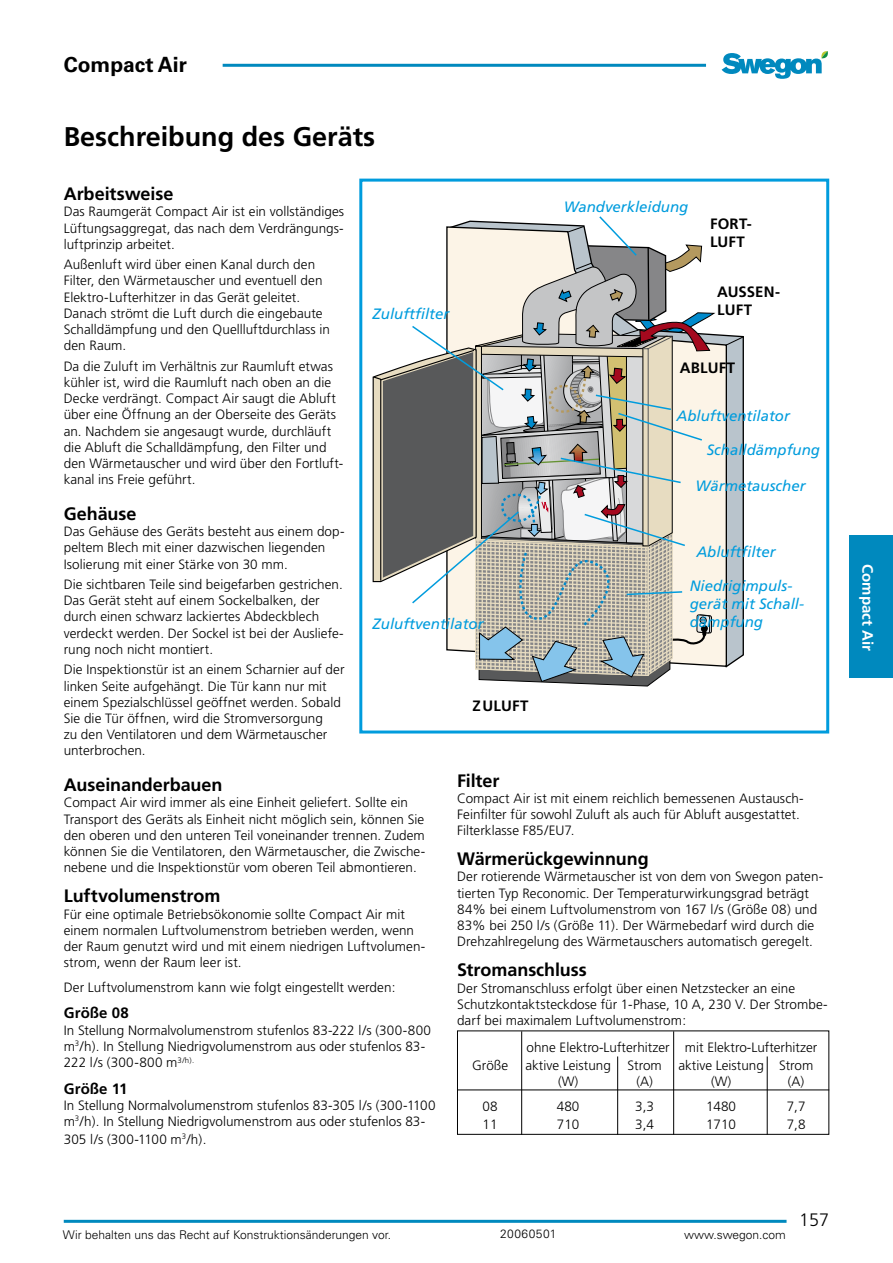
<style>
.page{position:relative;width:893px;height:1263px;background:#fff}
.page>*{position:absolute;margin:0;border:0;box-sizing:border-box;transform-origin:0 0}
.t1{font:700 27px "Frutiger";color:#000}
.t2{font:700 21px "Univers";color:#000}
.t3{font:700 18px "Frutiger";letter-spacing:-.005em;color:#000}
.t4{font:300 18px "Frutiger";color:#000}
.t5{font:italic 15px/18px "Frutiger";color:#009cdd}
.t6{font:700 15px/18px "Frutiger";letter-spacing:.01em;color:#000}
.t7{font:700 15px "Frutiger";letter-spacing:.005em;color:#fff}
.t8{font:300 13.5px/16.2px "Frutiger";letter-spacing:.005em;color:#000}
.t9{font:300 12px "Univers";color:#000}
.t10{font:300 12px "Univers";letter-spacing:.04em;color:#000}
</style>
<div class="page">
<hr style="left:64px;top:1220px;width:722px;height:3px;background:#0089be">
<svg style="left:722px;top:51px;width:106px;height:28px"></svg>
<hr style="left:223px;top:64px;width:483px;height:3px;background:#0089be">
<div style="left:850px;top:535px;width:43px;height:143px;background:#0089be"></div>
<div style="left:457px;top:1030px;width:372px;height:105px;border:1px solid #000"></div>
<hr style="left:457px;top:1089px;width:372px;height:1px;background:#000">
<svg style="left:372px;top:216px;width:372px;height:471px"></svg>
<hr style="left:521px;top:1031px;width:1px;height:104px;background:#000">
<hr style="left:673px;top:1031px;width:1px;height:104px;background:#000">
<hr style="left:617px;top:1056px;width:1px;height:79px;background:#000">
<hr style="left:767px;top:1056px;width:1px;height:79px;background:#000">
<div style="left:359px;top:179px;width:470px;height:554px;border:3px solid #009cdd"></div>
<h2 class="t2" style="left:64px;top:52px;width:125px">Compact Air</h2>
<h1 class="t1" style="left:64px;top:121px;width:313px">Beschreibung des Geräts</h1>
<h3 class="t3" style="left:64px;top:183px;width:111px">Arbeitsweise</h3>
<p class="t8" style="left:64px;top:204px;width:282px;text-align:justify">Das Raumgerät Compact Air ist ein vollständiges Lüftungsaggregat, das nach dem Verdrängungs&shy;luftprinzip arbeitet.</p>
<p class="t8" style="left:64px;top:257px;width:268px">Außenluft wird über einen Kanal durch den Filter, den Wärmetauscher und eventuell den Elektro-Lufterhitzer in das Gerät geleitet.<br>Danach strömt die Luft durch die eingebaute Schalldämpfung und den Quellluftdurchlass in den Raum.</p>
<p class="t8" style="left:64px;top:358px;width:281px">Da die Zuluft im Verhältnis zur Raumluft etwas kühler ist, wird die Raumluft nach oben an die Decke verdrängt. Compact Air saugt die Abluft über eine Öffnung an der Oberseite des Geräts an. Nachdem sie angesaugt wurde, durchläuft die Abluft die Schalldämpfung, den Filter und den Wärmetauscher und wird über den Fortluft&shy;kanal ins Freie geführt.</p>
<p class="t5" style="left:373px;top:305px;width:78px">Zuluftfilter</p>
<p class="t5" style="left:564px;top:198px;width:126px">Wandverkleidung</p>
<p class="t6" style="left:710px;top:215px;width:43px">FORT-<br>LUFT</p>
<p class="t6" style="left:717px;top:282px;width:64px">AUSSEN-<br>LUFT</p>
<p class="t6" style="left:680px;top:359px;width:57px">ABLUFT</p>
<p class="t5" style="left:676px;top:407px;width:115px">Abluftventilator</p>
<p class="t5" style="left:707px;top:441px;width:115px">Schalldämpfung</p>
<p class="t5" style="left:695px;top:477px;width:112px">Wärmetauscher</p>
<h3 class="t3" style="left:64px;top:503px;width:74px">Gehäuse</h3>
<p class="t8" style="left:64px;top:524px;width:282px">Das Gehäuse des Geräts besteht aus einem dop&shy;peltem Blech mit einer dazwischen liegenden<br>Isolierung mit einer Stärke von 30 mm.</p>
<p class="t8" style="left:64px;top:576px;width:282px">Die sichtbaren Teile sind beigefarben gestrichen.<br>Das Gerät steht auf einem Sockelbalken, der durch einen schwarz lackiertes Abdeckblech verdeckt werden. Der Sockel ist bei der Ausliefe&shy;rung noch nicht montiert.</p>
<p class="t8" style="left:64px;top:662px;width:282px">Die Inspektionstür ist an einem Scharnier auf der linken Seite aufgehängt. Die Tür kann nur mit einem Spezialschlüssel geöffnet werden. Sobald Sie die Tür öffnen, wird die Stromversorgung<br>zu den Ventilatoren und dem Wärmetauscher unterbrochen.</p>
<h3 class="t3" style="left:64px;top:774px;width:160px">Auseinanderbauen</h3>
<p class="t8" style="left:64px;top:795px;width:363px">Compact Air wird immer als eine Einheit geliefert. Sollte ein Transport des Geräts als Einheit nicht möglich sein, können Sie den oberen und den unteren Teil voneinander trennen. Zudem können Sie die Ventilatoren, den Wärmetauscher, die Zwische&shy;nebene und die Inspektionstür vom oberen Teil abmontieren.</p>
<h3 class="t3" style="left:64px;top:885px;width:158px">Luftvolumenstrom</h3>
<p class="t8" style="left:64px;top:906px;width:363px">Für eine optimale Betriebsökonomie sollte Compact Air mit einem normalen Luftvolumenstrom betrieben werden, wenn der Raum genutzt wird und mit einem niedrigen Luftvolumen&shy;strom, wenn der Raum leer ist.</p>
<p class="t8" style="left:64px;top:979px;width:333px">Der Luftvolumenstrom kann wie folgt eingestellt werden:</p>
<p class="t6" style="left:64px;top:1004px;width:67px">Größe 08</p>
<p class="t8" style="left:64px;top:1022px;width:369px">In Stellung Normalvolumenstrom stufenlos 83-222 l/s (300-800 m<sup>3</sup>/h). In Stellung Niedrigvolumenstrom aus oder stufenlos 83-<br>222 l/s (300-800 m<sup>3/h).</sup></p>
<p class="t6" style="left:64px;top:1079px;width:65px">Größe 11</p>
<p class="t8" style="left:64px;top:1097px;width:373px">In Stellung Normalvolumenstrom stufenlos 83-305 l/s (300-1100 m<sup>3</sup>/h). In Stellung Niedrigvolumenstrom aus oder stufenlos 83-</p>
<p class="t8" style="left:64px;top:1131px;width:144px">305 l/s (300-1100 m<sup>3</sup>/h).</p>
<p class="t5" style="left:696px;top:543px;width:81px">Abluftfilter</p>
<p class="t5" style="left:690px;top:577px;width:116px">Niedrigimpuls&shy;gerät mit Schall&shy;dämpfung</p>
<p class="t5" style="left:373px;top:615px;width:112px">Zuluftventilator</p>
<p class="t6" style="left:473px;top:697px;width:57px">ZULUFT</p>
<h3 class="t3" style="left:457px;top:770px;width:44px">Filter</h3>
<p class="t8" style="left:457px;top:790px;width:348px">Compact Air ist mit einem reichlich bemessenen Austausch-<br>Feinfilter für sowohl Zuluft als auch für Abluft ausgestattet.<br>Filterklasse F85/EU7.</p>
<h3 class="t3" style="left:457px;top:848px;width:193px">Wärmerückgewinnung</h3>
<p class="t8" style="left:457px;top:869px;width:368px">Der rotierende Wärmetauscher ist von dem von Swegon paten&shy;tierten Typ Reconomic. Der Temperaturwirkungsgrad beträgt 84% bei einem Luftvolumenstrom von 167 l/s (Größe 08) und 83% bei 250 l/s (Größe 11). Der Wärmebedarf wird durch die Drehzahlregelung des Wärmetauschers automatisch geregelt.</p>
<h3 class="t3" style="left:457px;top:959px;width:131px">Stromanschluss</h3>
<p class="t8" style="left:457px;top:980px;width:372px">Der Stromanschluss erfolgt über einen Netzstecker an eine<br>Schutzkontaktsteckdose für 1-Phase, 10 A, 230 V. Der Strombe&shy;darf bei maximalem Luftvolumenstrom:</p>
<p class="t8" style="left:527px;top:1039px;width:292px">ohne Elektro-Lufterhitzer mit Elektro-Lufterhitzer</p>
<p class="t8" style="left:472px;top:1057px;width:38px">Größe</p>
<p class="t8" style="left:558px;top:1057px;width:257px;text-indent:-33px">aktive Leistung Strom aktive Leistung Strom (W)</p>
<p class="t8" style="left:636px;top:1073px;width:18px">(A)</p>
<p class="t8" style="left:711px;top:1073px;width:22px">(W)</p>
<p class="t8" style="left:788px;top:1073px;width:18px">(A)</p>
<p class="t8" style="left:483px;top:1098px;width:17px">08</p>
<p class="t8" style="left:557px;top:1098px;width:24px">480</p>
<p class="t8" style="left:635px;top:1098px;width:20px">3,3</p>
<p class="t8" style="left:706px;top:1098px;width:32px">1480</p>
<p class="t8" style="left:787px;top:1098px;width:20px">7,7</p>
<p class="t8" style="left:483px;top:1116px;width:17px">11</p>
<p class="t8" style="left:557px;top:1116px;width:24px">710</p>
<p class="t8" style="left:635px;top:1116px;width:20px">3,4</p>
<p class="t8" style="left:706px;top:1116px;width:32px">1710</p>
<p class="t8" style="left:787px;top:1116px;width:20px">7,8</p>
<p class="t10" style="left:500px;top:1227px;width:58px">20060501</p>
<p class="t9" style="left:63px;top:1227px;width:330px">Wir behalten uns das Recht auf Konstruktionsänderungen vor.</p>
<p class="t9" style="left:684px;top:1227px;width:103px">www.swegon.com</p>
<h3 class="t4" style="left:799px;top:1210px;width:32px">157</h3>
<p class="t7" style="left:877px;top:564px;width:89px;rotate:90deg">Compact Air</p>
</div>
